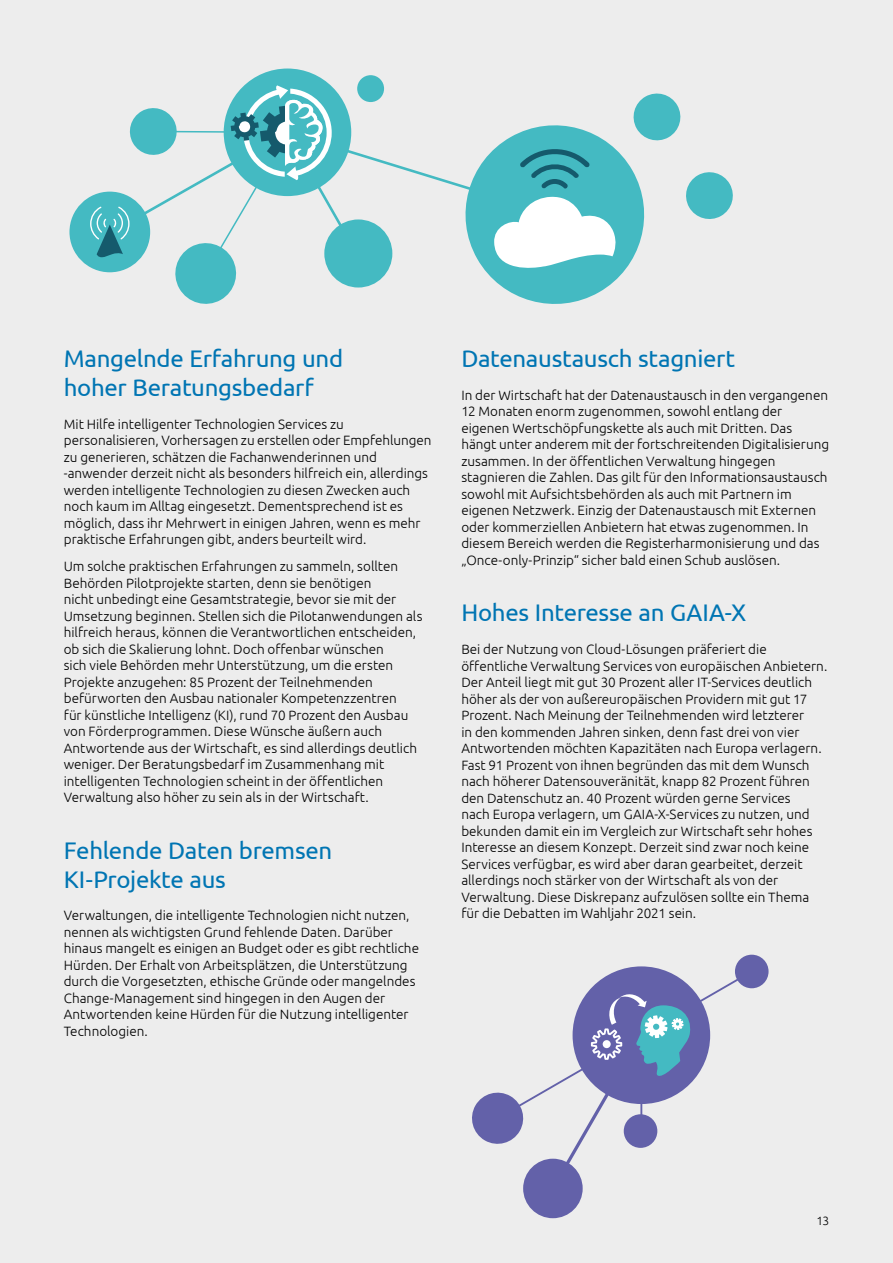
<style>
.page{position:relative;width:893px;height:1263px;background:#ededed}
.page>*{position:absolute;margin:0;border:0;box-sizing:border-box;transform-origin:0 0}
.t1{font:24px/28.8px "Ubuntu";letter-spacing:-.015em;color:#0075b3}
.t2{font:300 13.5px/16.5px "Ubuntu";color:#000}
.t3{font:300 12px "Ubuntu";color:#000}
</style>
<div class="page">
<div style="left:357px;top:75px;width:27px;height:27px;background:#44bac2;border-radius:50%"></div>
<div style="left:69px;top:192px;width:81px;height:80px;background:#44bac2;border-radius:50%"></div>
<div style="left:735px;top:955px;width:33px;height:33px;background:#6361a9;border-radius:50%"></div>
<div style="left:523px;top:1159px;width:60px;height:59px;background:#6361a9;border-radius:50%"></div>
<svg style="left:472px;top:971px;width:280px;height:232px"></svg>
<div style="left:224px;top:69px;width:127px;height:127px;background:#44bac2;border-radius:50%"></div>
<svg style="left:90px;top:85px;width:643px;height:219px"></svg>
<h1 class="t1" style="left:64px;top:344px;width:281px">Mangelnde Erfahrung und hoher Beratungsbedarf</h1>
<p class="t2" style="left:64px;top:415px;width:369px">Mit Hilfe intelligenter Technologien Services zu personalisieren, Vorhersagen zu erstellen oder Empfehlungen zu generieren, schätzen die Fachanwenderinnen und -anwender derzeit nicht als besonders hilfreich ein, allerdings werden intelligente Technologien zu diesen Zwecken auch noch kaum im Alltag eingesetzt. Dementsprechend ist es möglich, dass ihr Mehrwert in einigen Jahren, wenn es mehr praktische Erfahrungen gibt, anders beurteilt wird.</p>
<p class="t2" style="left:64px;top:558px;width:360px">Um solche praktischen Erfahrungen zu sammeln, sollten Behörden Pilotprojekte starten, denn sie benötigen<br>nicht unbedingt eine Gesamtstrategie, bevor sie mit der Umsetzung beginnen. Stellen sich die Pilotanwendungen als hilfreich heraus, können die Verantwortlichen entscheiden, ob sich die Skalierung lohnt. Doch offenbar wünschen<br>sich viele Behörden mehr Unterstützung, um die ersten Projekte anzugehen: 85 Prozent der Teilnehmenden befürworten den Ausbau nationaler Kompetenzzentren<br>für künstliche Intelligenz (KI), rund 70 Prozent den Ausbau von Förderprogrammen. Diese Wünsche äußern auch Antwortende aus der Wirtschaft, es sind allerdings deutlich weniger. Der Beratungsbedarf im Zusammenhang mit intelligenten Technologien scheint in der öffentlichen Verwaltung also höher zu sein als in der Wirtschaft.</p>
<h1 class="t1" style="left:64px;top:835px;width:270px">Fehlende Daten bremsen<br>KI-Projekte aus</h1>
<p class="t2" style="left:64px;top:907px;width:357px">Verwaltungen, die intelligente Technologien nicht nutzen, nennen als wichtigsten Grund fehlende Daten. Darüber hinaus mangelt es einigen an Budget oder es gibt rechtliche Hürden. Der Erhalt von Arbeitsplätzen, die Unterstützung durch die Vorgesetzten, ethische Gründe oder mangelndes Change-Management sind hingegen in den Augen der Antwortenden keine Hürden für die Nutzung intelligenter Technologien.</p>
<h1 class="t1" style="left:461px;top:344px;width:275px">Datenaustausch stagniert</h1>
<p class="t2" style="left:461px;top:387px;width:369px">In der Wirtschaft hat der Datenaustausch in den vergangenen 12 Monaten enorm zugenommen, sowohl entlang der eigenen Wertschöpfungskette als auch mit Dritten. Das hängt unter anderem mit der fortschreitenden Digitalisierung zusammen. In der öffentlichen Verwaltung hingegen stagnieren die Zahlen. Das gilt für den Informationsaustausch sowohl mit Aufsichtsbehörden als auch mit Partnern im eigenen Netzwerk. Einzig der Datenaustausch mit Externen oder kommerziellen Anbietern hat etwas zugenommen. In diesem Bereich werden die Registerharmonisierung und das „Once-only-Prinzip“ sicher bald einen Schub auslösen.</p>
<h1 class="t1" style="left:461px;top:598px;width:286px">Hohes Interesse an GAIA-X</h1>
<p class="t2" style="left:461px;top:641px;width:367px">Bei der Nutzung von Cloud-Lösungen präferiert die öffentliche Verwaltung Services von europäischen Anbietern.<br>Der Anteil liegt mit gut 30 Prozent aller IT-Services deutlich höher als der von außereuropäischen Providern mit gut 17<br>Prozent. Nach Meinung der Teilnehmenden wird letzterer<br>in den kommenden Jahren sinken, denn fast drei von vier Antwortenden möchten Kapazitäten nach Europa verlagern.<br>Fast 91 Prozent von ihnen begründen das mit dem Wunsch nach höherer Datensouveränität, knapp 82 Prozent führen den Datenschutz an. 40 Prozent würden gerne Services<br>nach Europa verlagern, um GAIA-X-Services zu nutzen, und bekunden damit ein im Vergleich zur Wirtschaft sehr hohes Interesse an diesem Konzept. Derzeit sind zwar noch keine Services verfügbar, es wird aber daran gearbeitet, derzeit allerdings noch stärker von der Wirtschaft als von der Verwaltung. Diese Diskrepanz aufzulösen sollte ein Thema für die Debatten im Wahljahr 2021 sein.</p>
<p class="t3" style="left:816px;top:1213px;width:14px">13</p>
</div>
